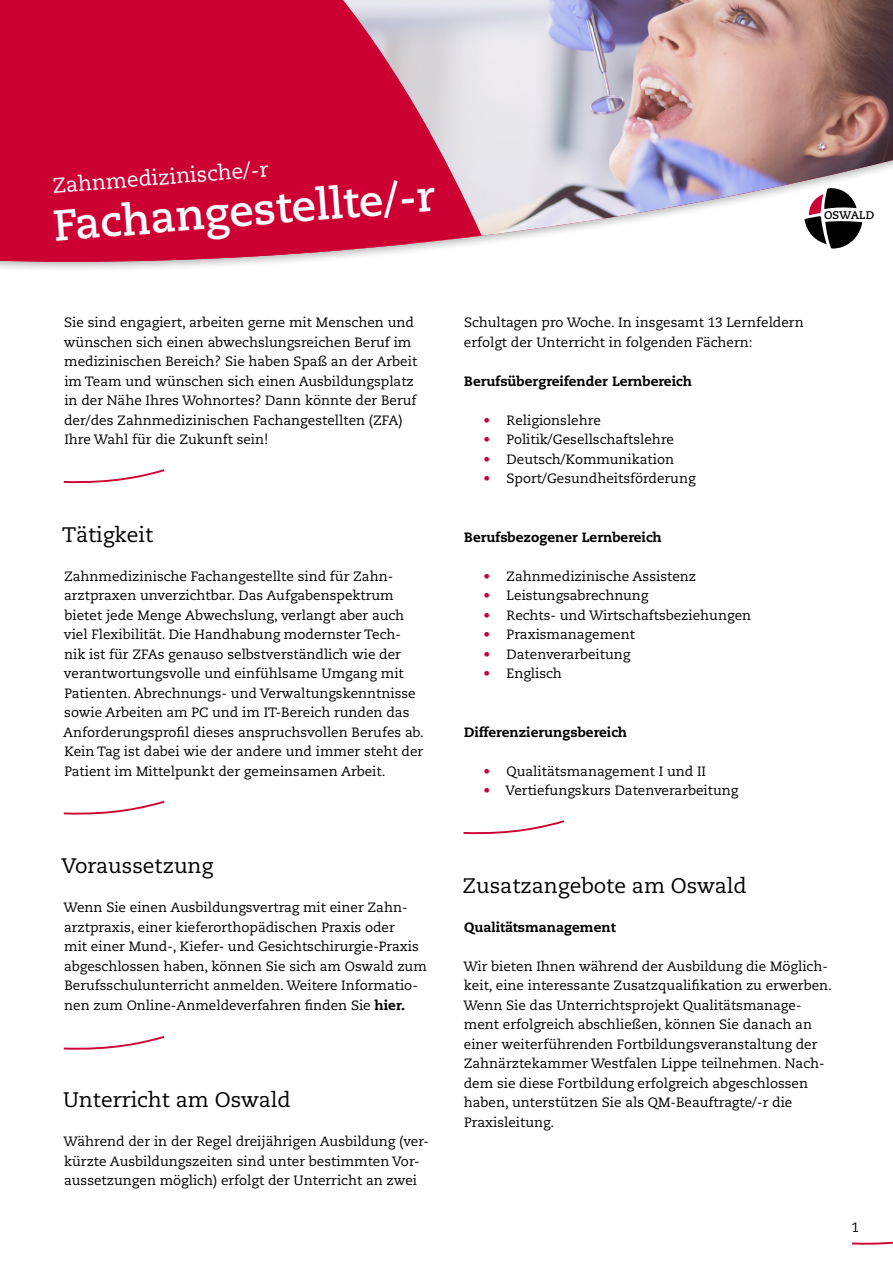
<style>
.page{position:relative;width:893px;height:1263px;background:#fff}
.page>*{position:absolute;margin:0;border:0;box-sizing:border-box;transform-origin:0 0}
.t1{font:700 43.35px "Caecilia LT Std";color:#fff}
.t2{font:21px "Caecilia LT Std";color:#000}
.t3{font:21px "Caecilia LT Std";color:#fff}
.t4{font:13.5px/19.5px "Caecilia LT Std";color:#000}
.t5{font:800 13.5px "Caecilia LT Std";color:#000}
.t6{font:700 11.1px "Caecilia LT Std";color:#000}
.s1{font-weight:800}
.s2{color:#c03}
</style>
<div class="page">
<svg style="left:852px;top:1241px;width:41px;height:4px"></svg>
<img style="left:508px;top:0;width:385px;height:240px">
<svg style="left:0;top:0;width:508px;height:269px;background:#d02f58"></svg>
<svg style="left:63px;top:469px;width:102px;height:15px"></svg>
<svg style="left:63px;top:800px;width:102px;height:15px"></svg>
<svg style="left:63px;top:1036px;width:102px;height:14px"></svg>
<svg style="left:463px;top:820px;width:102px;height:15px"></svg>
<svg style="left:804px;top:188px;width:58px;height:61px"></svg>
<h2 class="t3" style="left:52px;top:173px;width:218px;rotate:-4deg">Zahnmedizinische/-r</h2>
<h1 class="t1" style="left:51px;top:199px;width:384px;rotate:-4deg">Fachangestellte/-r</h1>
<p class="t6" style="left:824px;top:208px;width:52px">OSWALD</p>
<p class="t4" style="left:64px;top:313px;width:355px">Sie sind engagiert, arbeiten gerne mit Menschen und wünschen sich einen abwechslungsreichen Beruf im medizinischen Bereich? Sie haben Spaß an der Arbeit im Team und wünschen sich einen Ausbildungsplatz in der Nähe Ihres Wohnortes? Dann könnte der Beruf der/des Zahnmedizinischen Fachangestellten (ZFA)<br>Ihre Wahl für die Zukunft sein!</p>
<h2 class="t2" style="left:62px;top:522px;width:93px">Tätigkeit</h2>
<p class="t4" style="left:63px;top:566px;width:362px">Zahnmedizinische Fachangestellte sind für Zahn&shy;arztpraxen unverzichtbar. Das Aufgabenspektrum bietet jede Menge Abwechslung, verlangt aber auch viel Flexibilität. Die Handhabung modernster Tech&shy;nik ist für ZFAs genauso selbstverständlich wie der verantwortungsvolle und einfühlsame Umgang mit Patienten. Abrechnungs- und Verwaltungskenntnisse sowie Arbeiten am PC und im IT-Bereich runden das Anforderungsprofil dieses anspruchsvollen Berufes ab.<br>Kein Tag ist dabei wie der andere und immer steht der Patient im Mittelpunkt der gemeinsamen Arbeit.</p>
<h2 class="t2" style="left:62px;top:854px;width:153px">Voraussetzung</h2>
<p class="t4" style="left:64px;top:898px;width:365px">Wenn Sie einen Ausbildungsvertrag mit einer Zahn&shy;arztpraxis, einer kieferorthopädischen Praxis oder<br>mit einer Mund-, Kiefer- und Gesichtschirurgie-Praxis abgeschlossen haben, können Sie sich am Oswald zum Berufsschulunterricht anmelden. Weitere Informatio&shy;nen zum Online-Anmeldeverfahren finden Sie <span class="s1">hier.</span></p>
<h2 class="t2" style="left:63px;top:1088px;width:229px">Unterricht am Oswald</h2>
<p class="t4" style="left:64px;top:1132px;width:367px">Während der in der Regel dreijährigen Ausbildung (ver&shy;kürzte Ausbildungszeiten sind unter bestimmten Vor&shy;aussetzungen möglich) erfolgt der Unterricht an zwei</p>
<p class="t4" style="left:464px;top:313px;width:341px">Schultagen pro Woche. In insgesamt 13 Lernfeldern erfolgt der Unterricht in folgenden Fächern:</p>
<p class="t5" style="left:464px;top:372px;width:229px">Berufsübergreifender Lernbereich</p>
<p class="t4" style="left:483px;top:410px;width:119px"><span class="s2">•</span> Religionslehre</p>
<p class="t4" style="left:483px;top:430px;width:192px"><span class="s2">•</span> Politik/Gesellschaftslehre</p>
<p class="t4" style="left:483px;top:449px;width:192px"><span class="s2">•</span> Deutsch/Kommunikation</p>
<p class="t4" style="left:483px;top:469px;width:214px"><span class="s2">•</span> Sport/Gesundheitsförderung</p>
<p class="t5" style="left:464px;top:528px;width:199px">Berufsbezogener Lernbereich</p>
<p class="t4" style="left:483px;top:566px;width:214px"><span class="s2">•</span> Zahnmedizinische Assistenz</p>
<p class="t4" style="left:483px;top:586px;width:167px"><span class="s2">•</span> Leistungsabrechnung</p>
<p class="t4" style="left:483px;top:605px;width:269px"><span class="s2">•</span> Rechts- und Wirtschaftsbeziehungen</p>
<p class="t4" style="left:483px;top:625px;width:153px"><span class="s2">•</span> Praxismanagement</p>
<p class="t4" style="left:483px;top:644px;width:148px"><span class="s2">•</span> Datenverarbeitung</p>
<p class="t4" style="left:483px;top:664px;width:80px"><span class="s2">•</span> Englisch</p>
<p class="t5" style="left:464px;top:723px;width:164px">Differenzierungsbereich</p>
<p class="t4" style="left:483px;top:761px;width:224px"><span class="s2">•</span> Qualitätsmanagement I und II</p>
<p class="t4" style="left:483px;top:781px;width:256px"><span class="s2">•</span> Vertiefungskurs Datenverarbeitung</p>
<h2 class="t2" style="left:463px;top:873px;width:286px">Zusatzangebote am Oswald</h2>
<p class="t5" style="left:464px;top:918px;width:153px">Qualitätsmanagement</p>
<p class="t4" style="left:463px;top:956px;width:370px">Wir bieten Ihnen während der Ausbildung die Möglich&shy;keit, eine interessante Zusatzqualifikation zu erwerben.<br>Wenn Sie das Unterrichtsprojekt Qualitätsmanage&shy;ment erfolgreich abschließen, können Sie danach an einer weiterführenden Fortbildungsveranstaltung der Zahnärztekammer Westfalen Lippe teilnehmen. Nach&shy;dem sie diese Fortbildung erfolgreich abgeschlossen haben, unterstützen Sie als QM-Beauftragte/-r die Praxisleitung.</p>
<p class="t4" style="left:852px;top:1218px;width:9px">1</p>
</div>
